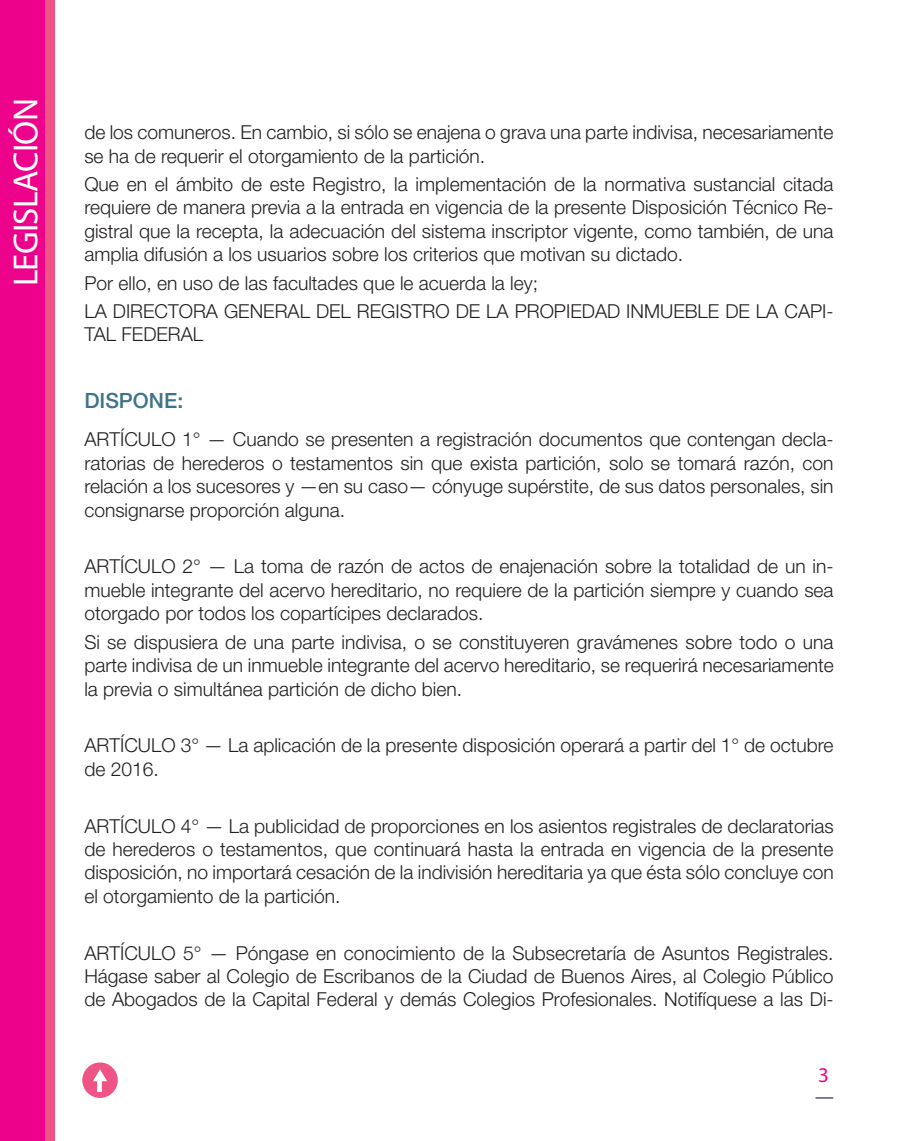
<style>
.page{position:relative;width:918px;height:1141px;background:#fff}
.page>*{position:absolute;margin:0;border:0;box-sizing:border-box;transform-origin:0 0}
.t1{font:35px "Myriad Pro";letter-spacing:-.02em;color:#fff}
.Subtítulo_Color{font:500 21px "Helvetica Neue";color:#3e738a}
.t2{font:21px "Myriad Pro";color:#ed028c}
.Texto{font:300 19.25px/23.4px "Helvetica Neue";color:#231f20;text-align:justify}
</style>
<div class="page">
<div style="left:0;top:0;width:54px;height:1141px;background:#f05386"></div>
<div style="left:0;top:0;width:45px;height:1141px;background:#ed028c"></div>
<div style="left:82px;top:1062px;width:36px;height:36px;background:#f05386;border-radius:50%"></div>
<svg style="left:93px;top:1069px;width:14px;height:12px"></svg>
<hr style="left:98px;top:1076px;width:4px;height:15px;background:#fff">
<svg style="left:815px;top:1097px;width:18px;height:2px"></svg>
<h1 class="t1" style="left:4px;top:286px;width:190px;rotate:-90deg">LEGISLACIÓN</h1>
<p class="Texto" style="left:84px;top:120px;width:751px">de los comuneros. En cambio, si sólo se enajena o grava una parte indivisa, necesariamente se ha de requerir el otorgamiento de la partición.</p>
<p class="Texto" style="left:84px;top:172px;width:751px">Que en el ámbito de este Registro, la implementación de la normativa sustancial citada requiere de manera previa a la entrada en vigencia de la presente Disposición Técnico Re&shy;gistral que la recepta, la adecuación del sistema inscriptor vigente, como también, de una amplia difusión a los usuarios sobre los criterios que motivan su dictado.</p>
<p class="Texto" style="left:84px;top:271px;width:455px">Por ello, en uso de las facultades que le acuerda la ley;</p>
<p class="Texto" style="left:84px;top:299px;width:751px">LA DIRECTORA GENERAL DEL REGISTRO DE LA PROPIEDAD INMUEBLE DE LA CAPI-<br>TAL FEDERAL</p>
<p class="Subtítulo_Color" style="left:84px;top:388px;width:100px">DISPONE:</p>
<p class="Texto" style="left:84px;top:427px;width:751px">ARTÍCULO 1° — Cuando se presenten a registración documentos que contengan decla&shy;ratorias de herederos o testamentos sin que exista partición, solo se tomará razón, con relación a los sucesores y —en su caso— cónyuge supérstite, de sus datos personales, sin consignarse proporción alguna.</p>
<p class="Texto" style="left:84px;top:554px;width:751px">ARTÍCULO 2° — La toma de razón de actos de enajenación sobre la totalidad de un in&shy;mueble integrante del acervo hereditario, no requiere de la partición siempre y cuando sea otorgado por todos los copartícipes declarados.</p>
<p class="Texto" style="left:84px;top:630px;width:751px">Si se dispusiera de una parte indivisa, o se constituyeren gravámenes sobre todo o una parte indivisa de un inmueble integrante del acervo hereditario, se requerirá necesariamente la previa o simultánea partición de dicho bien.</p>
<p class="Texto" style="left:84px;top:733px;width:751px">ARTÍCULO 3° — La aplicación de la presente disposición operará a partir del 1° de octubre de 2016.</p>
<p class="Texto" style="left:84px;top:813px;width:751px">ARTÍCULO 4° — La publicidad de proporciones en los asientos registrales de declaratorias de herederos o testamentos, que continuará hasta la entrada en vigencia de la presente disposición, no importará cesación de la indivisión hereditaria ya que ésta sólo concluye con el otorgamiento de la partición.</p>
<p class="Texto" style="left:84px;top:941px;width:751px">ARTÍCULO 5° — Póngase en conocimiento de la Subsecretaría de Asuntos Registrales.<br>Hágase saber al Colegio de Escribanos de la Ciudad de Buenos Aires, al Colegio Público de Abogados de la Capital Federal y demás Colegios Profesionales. Notifíquese a las Di-</p>
<p class="t2" style="left:818px;top:1062px;width:12px">3</p>
</div>
